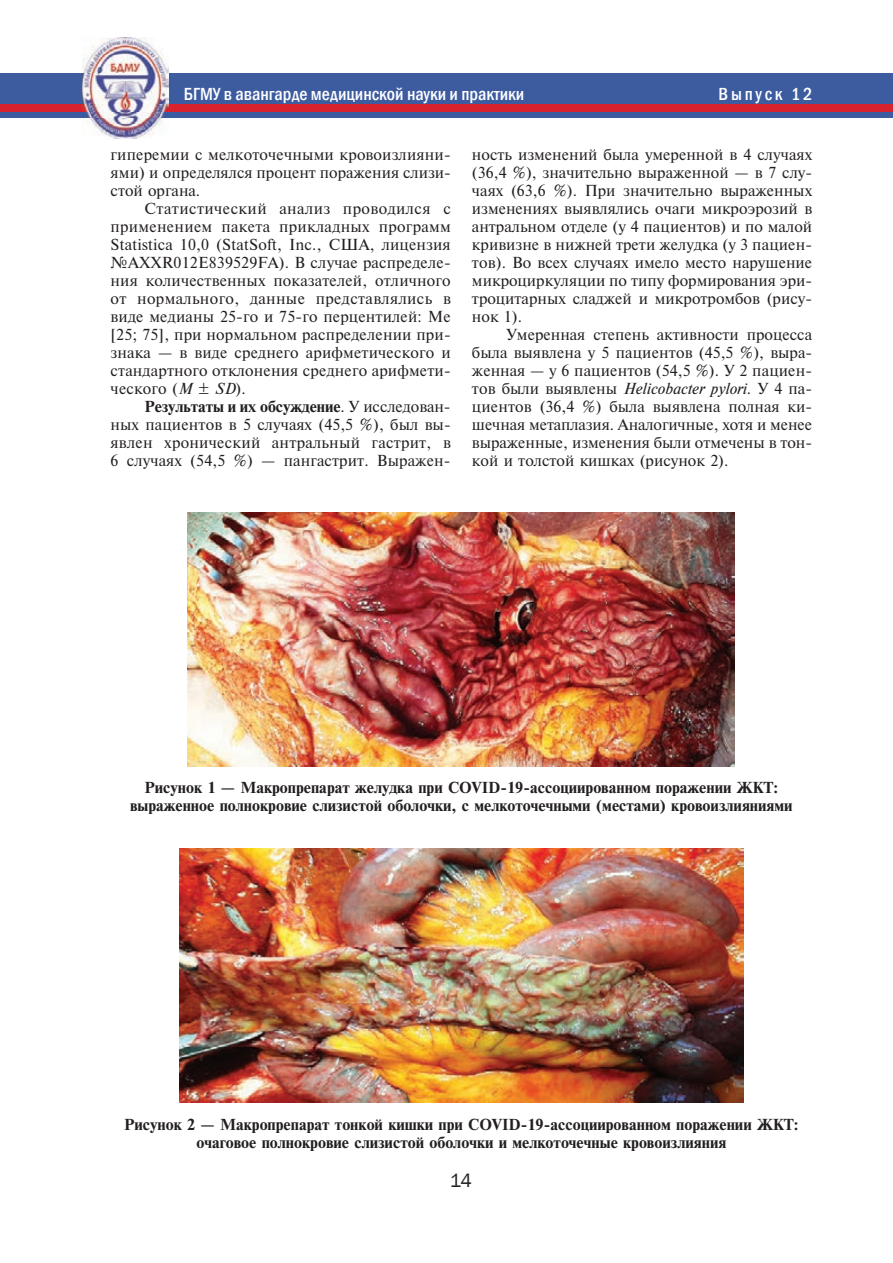
<style>
.page{position:relative;width:893px;height:1263px;background:#fff}
.page>*{position:absolute;margin:0;border:0;box-sizing:border-box;transform-origin:0 0}
.t1{font:19.5px "Franklin Gothic";color:#231f20}
.t2{font:500 condensed 18px "Franklin Gothic";color:#fff}
.t3{font:500 condensed 18px "Franklin Gothic";letter-spacing:.15em;color:#fff}
.t4{font:15px/18px "Newton C";color:#231f20;text-align:justify}
.t5{font:15px/18px "Newton C Bold";color:#231f20;text-align:center}
.s1{font-family:"Newton C Italic"}
.s2{font-family:"Newton C"}
</style>
<div class="page">
<div style="left:0;top:74px;width:893px;height:44px;background:#3d5ca0"></div>
<div style="left:0;top:104px;width:893px;height:8px;background:#d8232e"></div>
<img style="left:82px;top:37px;width:86px;height:101px">
<img style="left:187px;top:513px;width:547px;height:253px">
<img style="left:179px;top:848px;width:564px;height:254px">
<p class="t2" style="left:184px;top:82px;width:342px">БГМУ в авангарде медицинской науки и практики</p>
<p class="t3" style="left:719px;top:82px;width:95px">Выпуск 12</p>
<p class="t4" style="left:111px;top:146px;width:342px">гиперемии с мелкоточечными кровоизлияни&shy;ями) и определялся процент поражения слизи&shy;стой органа.</p>
<p class="t4" style="left:111px;top:200px;width:342px;text-indent:34px">Статистический анализ проводился с применением пакета прикладных программ Statistica 10,0 (StatSoft, Inc., США, лицензия №AXXR012E839529FA). В случае распределе&shy;ния количественных показателей, отличного от нормального, данные представлялись в виде медианы 25-го и 75-го перцентилей: Me [25; 75], при нормальном распределении при&shy;знака — в виде среднего арифметического и стандартного отклонения среднего арифмети&shy;ческого (<span class="s1">M</span> ± <span class="s1">SD</span>).</p>
<p class="t5" style="left:145px;top:398px;width:308px">Результаты и их обсуждение<span class="s2">. У исследован-</span></p>
<p class="t4" style="left:111px;top:416px;width:342px">ных пациентов в 5 случаях (45,5 %), был вы&shy;явлен хронический антральный гастрит, в 6 случаях (54,5 %) — пангастрит. Выражен-</p>
<p class="t4" style="left:472px;top:146px;width:342px">ность изменений была умеренной в 4 случаях (36,4 %), значительно выраженной — в 7 слу&shy;чаях (63,6 %). При значительно выраженных изменениях выявлялись очаги микроэрозий в антральном отделе (у 4 пациентов) и по малой кривизне в нижней трети желудка (у 3 пациен&shy;тов). Во всех случаях имело место нарушение микроциркуляции по типу формирования эри&shy;троцитарных сладжей и микротромбов (рису&shy;нок 1).</p>
<p class="t4" style="left:472px;top:326px;width:342px;text-indent:34px">Умеренная степень активности процесса была выявлена у 5 пациентов (45,5 %), выра&shy;женная — у 6 пациентов (54,5 %). У 2 пациен&shy;тов были выявлены <span class="s1">Helicobacter pylori</span>. У 4 па&shy;циентов (36,4 %) была выявлена полная ки&shy;шечная метаплазия. Аналогичные, хотя и менее выраженные, изменения были отмечены в тон&shy;кой и толстой кишках (рисунок 2).</p>
<p class="t5" style="left:130px;top:779px;width:664px">Рисунок 1 — Макропрепарат желудка при COVID-19-ассоциированном поражении ЖКТ: выраженное полнокровие слизистой оболочки, с мелкоточечными (местами) кровоизлияниями</p>
<p class="t5" style="left:124px;top:1115px;width:676px">Рисунок 2 — Макропрепарат тонкой кишки при COVID-19-ассоциированном поражении ЖКТ: очаговое полнокровие слизистой оболочки и мелкоточечные кровоизлияния</p>
<h1 class="t1" style="left:450px;top:1169px;width:24px">14</h1>
</div>
